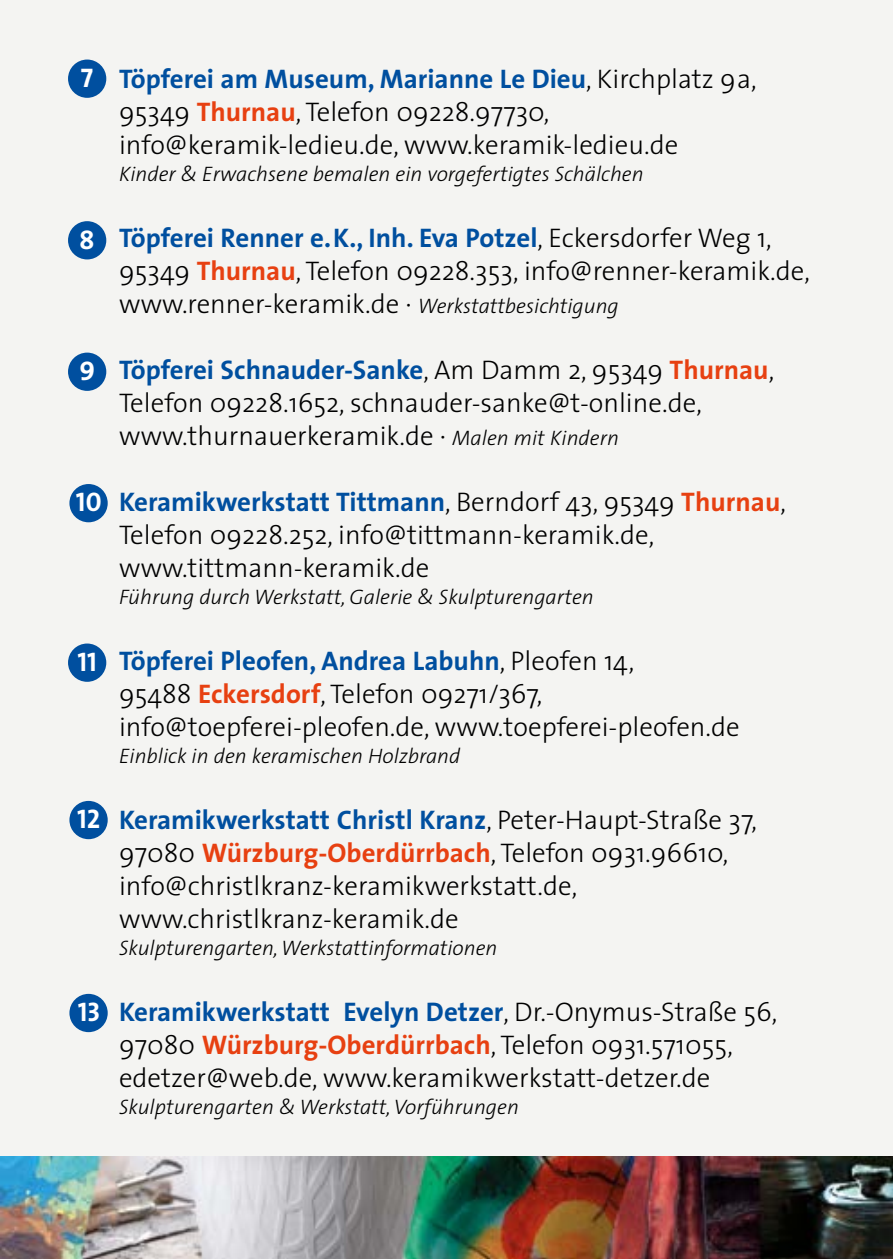
<style>
.page{position:relative;width:893px;height:1259px;background:#fff}
.page>*{position:absolute;margin:0;border:0;box-sizing:border-box;transform-origin:0 0}
.t1{font:300 27px "The Sans";color:#000}
.t2{font:700 27px "The Sans";color:#004f9f}
.t3{font:27px "The Sans Bold Caps";color:#fff}
.t4{font:italic 300 21px "The Sans";color:#000}
.s1{font-weight:300;color:#000}
.s2{font-weight:700;color:#e74011}
.s3{font-style:italic;font-size:21px}
.s4{color:#e74011}
</style>
<div class="page">
<div style="left:0;top:0;width:893px;height:1157px;background:#f4f4f2"></div>
<img style="left:0;top:1157px;width:893px;height:102px">
<div style="left:69px;top:484px;width:39px;height:38px;background:#004f9f;border-radius:50%"></div>
<div style="left:68px;top:643px;width:38px;height:39px;background:#004f9f;border-radius:50%"></div>
<div style="left:69px;top:994px;width:39px;height:38px;background:#004f9f;border-radius:50%"></div>
<div style="left:69px;top:801px;width:39px;height:38px;background:#004f9f;border-radius:50%"></div>
<div style="left:68px;top:221px;width:38px;height:38px;background:#004f9f;border-radius:50%"></div>
<div style="left:68px;top:352px;width:38px;height:39px;background:#004f9f;border-radius:50%"></div>
<div style="left:68px;top:60px;width:38px;height:38px;background:#004f9f;border-radius:50%"></div>
<p class="t3" style="left:81px;top:55px;width:14px">7</p>
<p class="t2" style="left:119px;top:56px;width:639px">Töpferei am Museum, Marianne Le Dieu<span class="s1">, Kirchplatz 9a,</span></p>
<p class="t1" style="left:119px;top:89px;width:432px">95349 <span class="s2">Thurnau</span>, Telefon 09228.97730,</p>
<p class="t1" style="left:119px;top:122px;width:561px">info@keramik-ledieu.de, www.keramik-ledieu.de</p>
<p class="t4" style="left:119px;top:156px;width:526px">Kinder &amp; Erwachsene bemalen ein vorgefertigtes Schälchen</p>
<p class="t3" style="left:80px;top:217px;width:17px">8</p>
<p class="t2" style="left:119px;top:215px;width:654px">Töpferei Renner e.K., Inh. Eva Potzel<span class="s1">, Eckersdorfer Weg 1,</span></p>
<p class="t1" style="left:119px;top:248px;width:692px">95349 <span class="s2">Thurnau</span>, Telefon 09228.353, info@renner-keramik.de,</p>
<p class="t1" style="left:119px;top:281px;width:501px">www.renner-keramik.de · <span class="s3">Werkstattbesichtigung</span></p>
<p class="t3" style="left:80px;top:348px;width:17px">9</p>
<p class="t2" style="left:119px;top:347px;width:657px">Töpferei Schnauder-Sanke<span class="s1">, Am Damm 2, 95349</span> <span class="s4">Thurnau</span><span class="s1">,</span></p>
<p class="t1" style="left:119px;top:380px;width:584px">Telefon 09228.1652, schnauder-sanke@t-online.de,</p>
<p class="t1" style="left:119px;top:413px;width:501px">www.thurnauerkeramik.de · <span class="s3">Malen mit Kindern</span></p>
<p class="t3" style="left:76px;top:479px;width:27px">10</p>
<p class="t2" style="left:119px;top:479px;width:668px">Keramikwerkstatt Tittmann<span class="s1">, Berndorf 43, 95349</span> <span class="s4">Thurnau</span><span class="s1">,</span></p>
<p class="t1" style="left:119px;top:512px;width:537px">Telefon 09228.252, info@tittmann-keramik.de,</p>
<p class="t1" style="left:119px;top:545px;width:312px">www.tittmann-keramik.de</p>
<p class="t4" style="left:119px;top:579px;width:476px">Führung durch Werkstatt, Galerie &amp; Skulpturengarten</p>
<p class="t3" style="left:77px;top:639px;width:21px">11</p>
<p class="t2" style="left:119px;top:638px;width:517px">Töpferei Pleofen, Andrea Labuhn<span class="s1">, Pleofen 14,</span></p>
<p class="t1" style="left:119px;top:671px;width:425px">95488 <span class="s2">Eckersdorf</span>, Telefon 09271/367,</p>
<p class="t1" style="left:119px;top:704px;width:622px">info@toepferei-pleofen.de, www.toepferei-pleofen.de</p>
<p class="t4" style="left:119px;top:738px;width:343px">Einblick in den keramischen Holzbrand</p>
<p class="t3" style="left:77px;top:796px;width:25px">12</p>
<p class="t2" style="left:119px;top:797px;width:640px">Keramikwerkstatt Christl Kranz<span class="s1">, Peter-Haupt-Straße 37,</span></p>
<p class="t1" style="left:119px;top:830px;width:611px">97080 <span class="s2">Würzburg-Oberdürrbach</span>, Telefon 0931.96610,</p>
<p class="t1" style="left:119px;top:863px;width:460px">info@christlkranz-keramikwerkstatt.de,</p>
<p class="t1" style="left:119px;top:896px;width:341px">www.christlkranz-keramik.de</p>
<p class="t4" style="left:119px;top:930px;width:380px">Skulpturengarten,Werkstattinformationen</p>
<p class="t3" style="left:78px;top:989px;width:24px">13</p>
<p class="t2" style="left:119px;top:989px;width:660px">Keramikwerkstatt Evelyn Detzer<span class="s1">, Dr.-Onymus-Straße 56,</span></p>
<p class="t1" style="left:119px;top:1022px;width:615px">97080 <span class="s2">Würzburg-Oberdürrbach</span>, Telefon 0931.571055,</p>
<p class="t1" style="left:119px;top:1055px;width:593px">edetzer@web.de, www.keramikwerkstatt-detzer.de</p>
<p class="t4" style="left:119px;top:1089px;width:401px">Skulpturengarten &amp; Werkstatt, Vorführungen</p>
</div>
